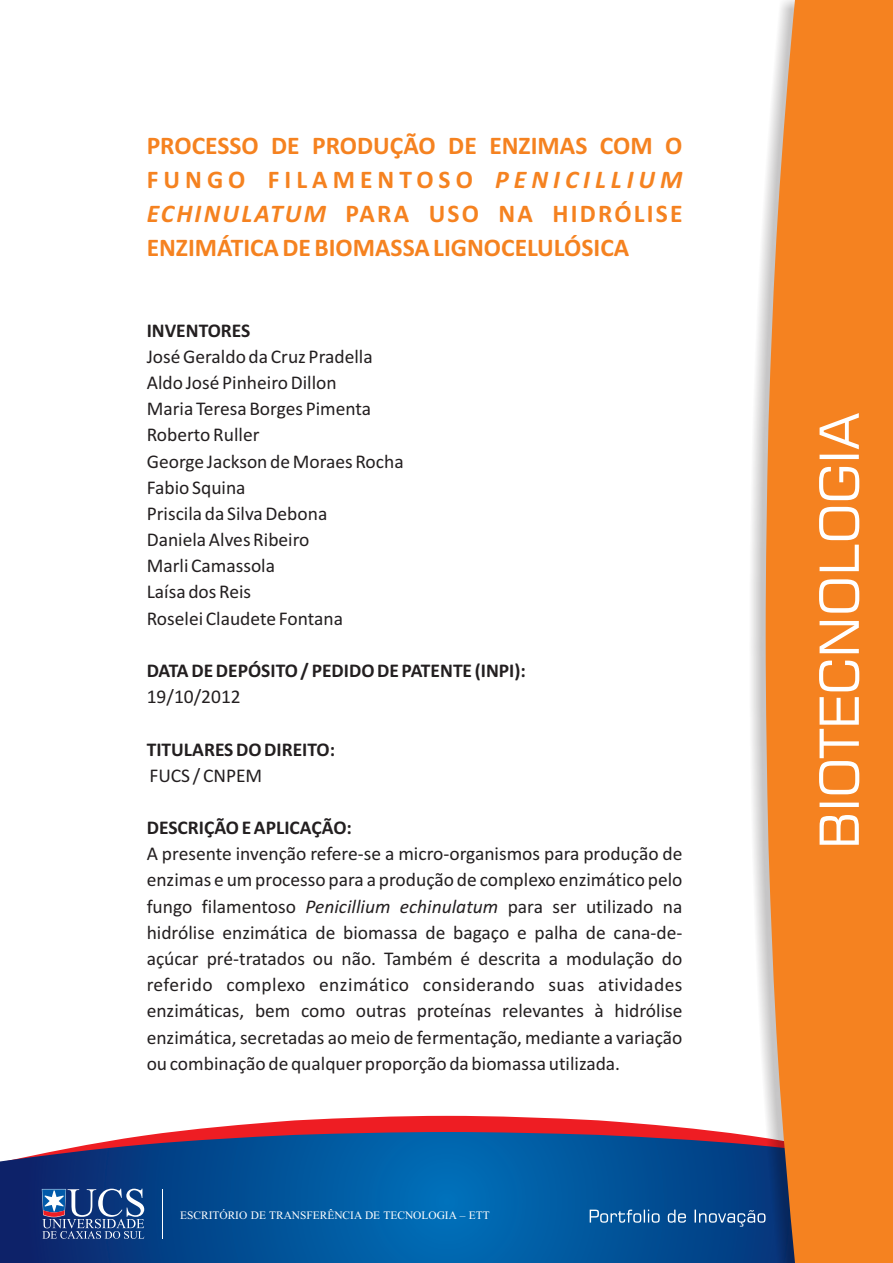
<style>
.page{position:relative;width:893px;height:1263px;background:#fff}
.page>*{position:absolute;margin:0;border:0;box-sizing:border-box;transform-origin:0 0}
.t1{font:700 25.5px/34.2px "Calibri";color:#f58220;text-align:justify}
.t2{font:19.5px/26.2px "Calibri";color:#231f20}
.t3{font:700 19.5px "Calibri";color:#231f20}
.t4{font:11.4px "Times New Roman";color:#fff}
.s1{font-style:italic}
</style>
<div class="page">
<svg style="left:172px;top:1116px;width:549px;height:16px;fill:#ee1d23"></svg>
<svg style="left:0;top:1132px;width:750px;height:131px;background:#105396"></svg>
<div style="left:750px;top:0;width:143px;height:1263px;background:#231f20;opacity:.25"></div>
<svg style="left:766px;top:0;width:127px;height:1263px;background:#ee852c"></svg>
<svg style="left:819px;top:413px;width:40px;height:432px"></svg>
<svg style="left:42px;top:1189px;width:102px;height:50px;background:#466499"></svg>
<hr style="left:162px;top:1189px;width:1px;height:49px;background:#fff">
<svg style="left:590px;top:1209px;width:175px;height:17px;background:#336ca4"></svg>
<h1 class="t1" style="left:147px;top:130px;width:537px">PROCESSO DE PRODUÇÃO DE ENZIMAS COM O FUNGO FILAMENTOSO <span class="s1">PENICILLIUM ECHINULATUM</span> PARA USO NA HIDRÓLISE ENZIMÁTICA DE BIOMASSA LIGNOCELULÓSICA</h1>
<p class="t3" style="left:147px;top:322px;width:105px">INVENTORES</p>
<p class="t2" style="left:147px;top:345px;width:259px">José Geraldo da Cruz Pradella<br>Aldo José Pinheiro Dillon<br>Maria Teresa Borges Pimenta<br>Roberto Ruller<br>George Jackson de Moraes Rocha<br>Fabio Squina<br>Priscila da Silva Debona<br>Daniela Alves Ribeiro<br>Marli Camassola<br>Laísa dos Reis<br>Roselei Claudete Fontana</p>
<p class="t3" style="left:147px;top:662px;width:381px">DATA DE DEPÓSITO / PEDIDO DE PATENTE (INPI):</p>
<p class="t2" style="left:147px;top:685px;width:96px">19/10/2012</p>
<p class="t3" style="left:147px;top:741px;width:190px">TITULARES DO DIREITO:</p>
<p class="t2" style="left:149px;top:764px;width:114px">FUCS / CNPEM</p>
<p class="t3" style="left:147px;top:819px;width:207px">DESCRIÇÃO E APLICAÇÃO:</p>
<p class="t2" style="left:147px;top:842px;width:537px;text-align:justify">A presente invenção refere-se a micro-organismos para produção de enzimas e um processo para a produção de complexo enzimático pelo fungo filamentoso <span class="s1">Penicillium echinulatum</span> para ser utilizado na hidrólise enzimática de biomassa de bagaço e palha de cana-de&shy;açúcar pré-tratados ou não. Também é descrita a modulação do referido complexo enzimático considerando suas atividades enzimáticas, bem como outras proteínas relevantes à hidrólise enzimática, secretadas ao meio de fermentação, mediante a variação ou combinação de qualquer proporção da biomassa utilizada.</p>
<p class="t4" style="left:180px;top:1211px;width:311px">ESCRITÓRIO DE TRANSFERÊNCIA DE TECNOLOGIA – ETT</p>
</div>
